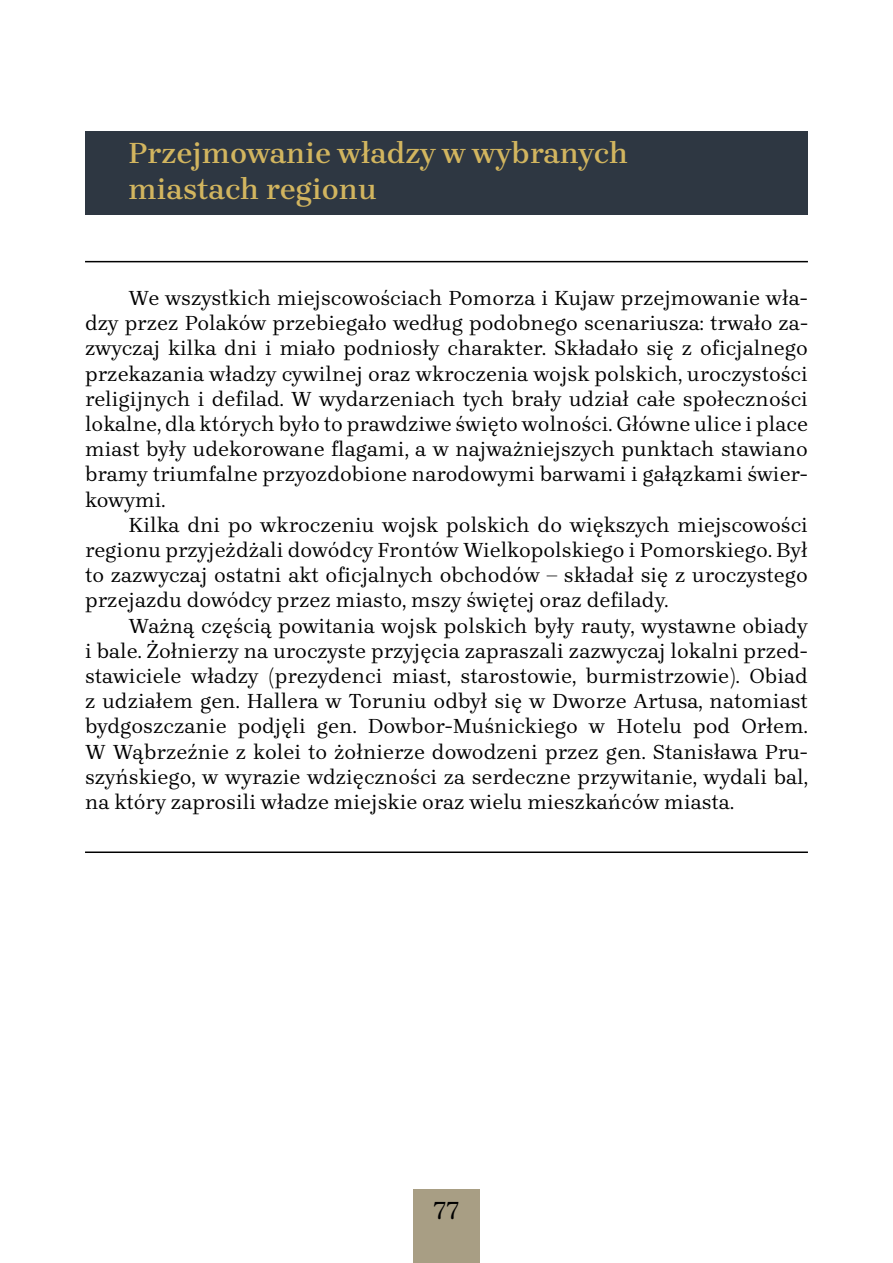
<style>
.page{position:relative;width:893px;height:1263px;background:#fff}
.page>*{position:absolute;margin:0;border:0;box-sizing:border-box;transform-origin:0 0}
.t1{font:600 30px/36px "Brygada 1918";color:#d2b55f}
.t2{font:25.5px "Brygada 1918";color:#000}
.t3{font:21px/25.2px "Brygada 1918";color:#000;text-align:justify}
</style>
<div class="page">
<div style="left:413px;top:1189px;width:67px;height:74px;background:#a89e84"></div>
<div style="left:85px;top:132px;width:723px;height:47px;background:#2e3742"></div>
<div style="left:85px;top:168px;width:723px;height:47px;background:#2e3742"></div>
<hr style="left:85px;top:261px;width:723px;height:1px;background:#000">
<hr style="left:85px;top:851px;width:723px;height:2px;background:#000">
<h1 class="t1" style="left:129px;top:138px;width:501px">Przejmowanie władzy w wybranych miastach regionu</h1>
<p class="t3" style="left:85px;top:287px;width:724px;text-indent:44px">We wszystkich miejscowościach Pomorza i Kujaw przejmowanie wła&shy;dzy przez Polaków przebiegało według podobnego scenariusza: trwało za&shy;zwyczaj kilka dni i miało podniosły charakter. Składało się z oficjalnego przekazania władzy cywilnej oraz wkroczenia wojsk polskich, uroczystości religijnych i defilad. W wydarzeniach tych brały udział całe społeczności lokalne, dla których było to prawdziwe święto wolności. Główne ulice i place miast były udekorowane flagami, a w najważniejszych punktach stawiano bramy triumfalne przyozdobione narodowymi barwami i gałązkami świer&shy;kowymi.</p>
<p class="t3" style="left:85px;top:514px;width:724px;text-indent:44px">Kilka dni po wkroczeniu wojsk polskich do większych miejscowości regionu przyjeżdżali dowódcy Frontów Wielkopolskiego i Pomorskiego. Był to zazwyczaj ostatni akt oficjalnych obchodów – składał się z uroczystego przejazdu dowódcy przez miasto, mszy świętej oraz defilady.</p>
<p class="t3" style="left:85px;top:615px;width:724px;text-indent:44px">Ważną częścią powitania wojsk polskich były rauty, wystawne obiady i bale. Żołnierzy na uroczyste przyjęcia zapraszali zazwyczaj lokalni przed&shy;stawiciele władzy (prezydenci miast, starostowie, burmistrzowie). Obiad z udziałem gen. Hallera w Toruniu odbył się w Dworze Artusa, natomiast bydgoszczanie podjęli gen. Dowbor-Muśnickiego w Hotelu pod Orłem.<br>W Wąbrzeźnie z kolei to żołnierze dowodzeni przez gen. Stanisława Pru&shy;szyńskiego, w wyrazie wdzięczności za serdeczne przywitanie, wydali bal, na który zaprosili władze miejskie oraz wielu mieszkańców miasta.</p>
<p class="t2" style="left:433px;top:1195px;width:29px">77</p>
</div>
